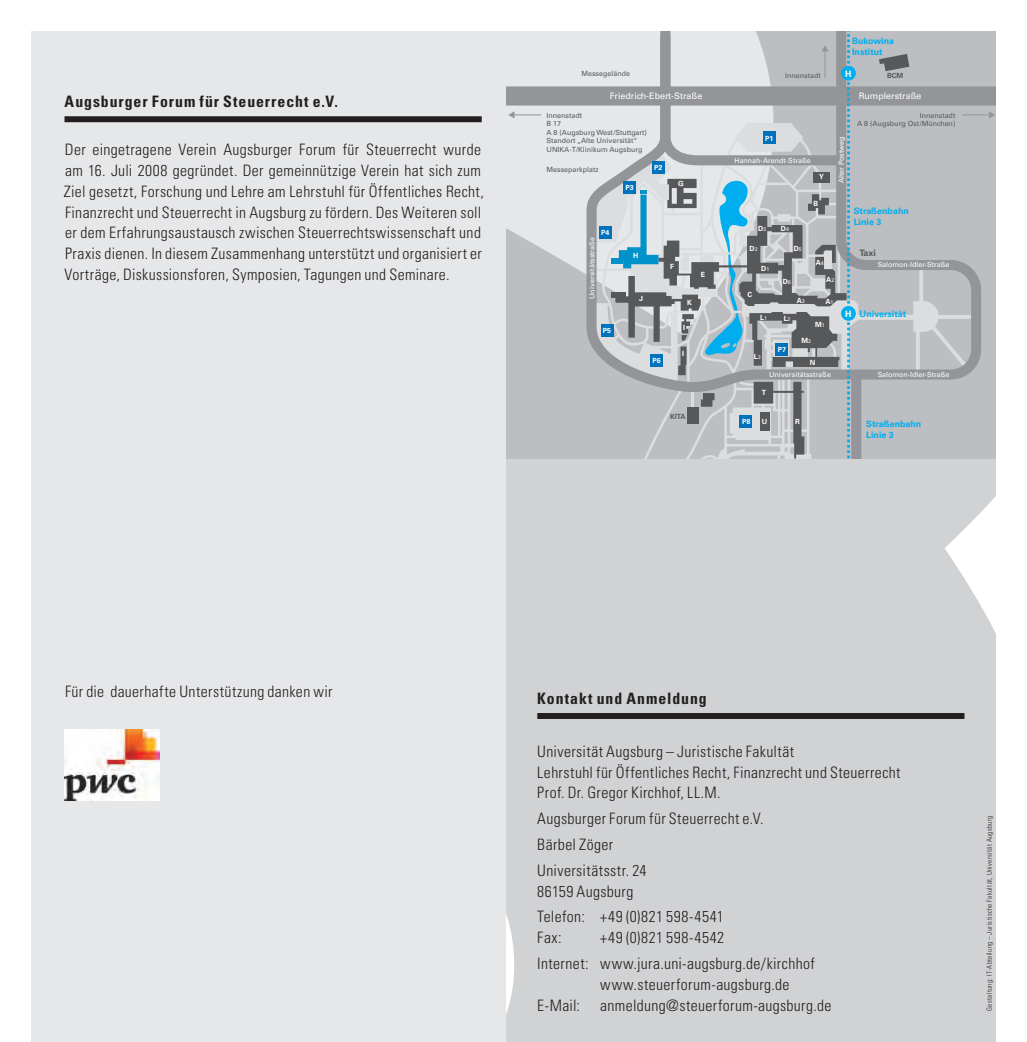
<style>
.page{position:relative;width:1027px;height:1042px;background:#fff}
.page>*{position:absolute;margin:0;border:0;box-sizing:border-box;transform-origin:0 0}
._02_Mengentext{font:300 condensed 15.75px/20.8px "Univers LT Std";letter-spacing:.025em;color:#231f20}
._03_Subhed_Versal{font:700 condensed 15.75px "Univers LT Std";letter-spacing:.06em;color:#231f20}
.t1{font:700 8.92px/10.7px "Univers LT";color:#00aeef}
.t2{font:8.92px "Univers LT";color:#fff}
.t3{font:700 8.92px "Univers LT";color:#57585a}
.t4{font:700 8.92px "Univers LT";color:#fff}
.t5{font:7.17px/8.6px "Univers LT";color:#57585a;text-align:right}
.t6{font:7.17px "Univers LT";color:#fff}
.t7{font:700 7.17px "Univers LT";color:#fff}
.t8{font:700 7.17px "Univers LT";color:#57585a}
.t9{font:300 condensed 7px "Univers LT Std";letter-spacing:.05em;color:#231f20}
.s1{font-weight:400;font-size:5.25px}
</style>
<div class="page">
<div style="left:506px;top:458px;width:490px;height:584px;background:#d1d2d4"></div>
<div style="left:31px;top:31px;width:475px;height:1011px;background:#e6e7e9"></div>
<div style="left:64px;top:116px;width:418px;height:6px;background:#231f20"></div>
<svg style="left:506px;top:31px;width:490px;height:427px;background:#ccced1"></svg>
<div style="left:537px;top:713px;width:427px;height:6px;background:#231f20"></div>
<svg style="left:576px;top:155px;width:396px;height:303px;background:#bfc1c4"></svg>
<svg style="left:581px;top:31px;width:405px;height:366px;background:#bfc1c4"></svg>
<div style="left:506px;top:86px;width:490px;height:20px;background:#939598"></div>
<svg style="left:962px;top:111px;width:33px;height:8px"></svg>
<svg style="left:508px;top:111px;width:33px;height:7px"></svg>
<div style="left:599px;top:226px;width:12px;height:13px;background:#0072bc"></div>
<div style="left:601px;top:325px;width:12px;height:12px;background:#0072bc"></div>
<svg style="left:615px;top:31px;width:294px;height:427px;background:#b3b9be"></svg>
<div style="left:841px;top:306px;width:15px;height:15px;background:#00aeef;border-radius:50%"></div>
<div style="left:841px;top:66px;width:15px;height:15px;background:#00aeef;border-radius:50%"></div>
<img style="left:64px;top:729px;width:96px;height:72px">
<p class="_03_Subhed_Versal" style="left:65px;top:92px;width:275px">Augsburger Forum für Steuerrecht e.V.</p>
<p class="_02_Mengentext" style="left:64px;top:139px;width:422px">Der eingetragene Verein Augsburger Forum für Steuerrecht wurde am 16. Juli 2008 gegründet. Der gemeinnützige Verein hat sich zum Ziel gesetzt, Forschung und Lehre am Lehrstuhl für Öffentliches Recht, Finanzrecht und Steuerrecht in Augsburg zu fördern. Des Weiteren soll er dem Erfahrungsaustausch zwischen Steuerrechtswissenschaft und Praxis dienen. In diesem Zusammenhang unterstützt und organisiert er Vorträge, Diskussionsforen, Symposien, Tagungen und Seminare.</p>
<p class="t5" style="left:581px;top:69px;width:50px">Messegelände</p>
<p class="t5" style="left:785px;top:71px;width:37px">Innenstadt</p>
<p class="t1" style="left:852px;top:36px;width:43px">Bukowina<br>Institut</p>
<p class="t4" style="left:845px;top:68px;width:8px">H</p>
<p class="t8" style="left:887px;top:72px;width:18px">BCM</p>
<p class="t2" style="left:610px;top:90px;width:94px">Friedrich-Ebert-Straße</p>
<p class="t2" style="left:859px;top:90px;width:64px">Rumplerstraße</p>
<p class="t5" style="left:546px;top:111px;width:102px;text-align:left">Innenstadt<br>B 17<br>A 8 (Augsburg West/Stuttgart)<br>Standort „Alte Universität“<br>UNIKA-T/Klinikum Augsburg</p>
<p class="t5" style="left:546px;top:165px;width:54px">Messeparkplatz</p>
<p class="t7" style="left:625px;top:183px;width:10px">P3</p>
<p class="t7" style="left:654px;top:163px;width:10px">P2</p>
<p class="t7" style="left:678px;top:180px;width:7px">G</p>
<p class="t7" style="left:601px;top:228px;width:10px">P4</p>
<p class="t6" style="left:588px;top:299px;width:63px;rotate:-90deg">Universitätsstraße</p>
<p class="t7" style="left:603px;top:327px;width:10px">P5</p>
<p class="t7" style="left:633px;top:251px;width:7px">H</p>
<p class="t7" style="left:639px;top:294px;width:5px">J</p>
<p class="t7" style="left:652px;top:356px;width:10px">P6</p>
<p class="t7" style="left:670px;top:262px;width:5px">F</p>
<p class="t7" style="left:687px;top:298px;width:6px">K</p>
<p class="t7" style="left:683px;top:323px;width:3px">I</p>
<p class="t7" style="left:682px;top:349px;width:3px">I</p>
<p class="t7" style="left:701px;top:271px;width:6px">E</p>
<p class="t8" style="left:670px;top:413px;width:17px">KITA</p>
<p class="t7" style="left:765px;top:134px;width:10px">P1</p>
<p class="t6" style="left:734px;top:156px;width:78px">Hannah-Arendt-Straße</p>
<p class="t7" style="left:819px;top:173px;width:6px">Y</p>
<p class="t7" style="left:758px;top:224px;width:10px">D<span class="s1">3</span></p>
<p class="t7" style="left:781px;top:224px;width:10px">D<span class="s1">4</span></p>
<p class="t7" style="left:750px;top:244px;width:10px">D<span class="s1">2</span></p>
<p class="t7" style="left:794px;top:244px;width:10px">D<span class="s1">5</span></p>
<p class="t7" style="left:761px;top:265px;width:10px">D<span class="s1">1</span></p>
<p class="t7" style="left:813px;top:199px;width:6px">B</p>
<p class="t7" style="left:816px;top:258px;width:10px">A<span class="s1">4</span></p>
<p class="t6" style="left:837px;top:183px;width:48px;rotate:-90deg">Alter Postweg</p>
<p class="t7" style="left:783px;top:277px;width:10px">D<span class="s1">6</span></p>
<p class="t7" style="left:826px;top:275px;width:10px">A<span class="s1">2</span></p>
<p class="t5" style="left:857px;top:111px;width:100px">Innenstadt<br>A 8 (Augsburg Ost/München)</p>
<p class="t1" style="left:854px;top:205px;width:57px">Straßenbahn<br>Linie 3</p>
<p class="t3" style="left:859px;top:247px;width:18px">Taxi</p>
<p class="t6" style="left:878px;top:261px;width:73px">Salomon-Idler-Straße</p>
<p class="t7" style="left:747px;top:290px;width:6px">C</p>
<p class="t7" style="left:760px;top:313px;width:8px">L<span class="s1">1</span></p>
<p class="t7" style="left:754px;top:352px;width:8px">L<span class="s1">3</span></p>
<p class="t7" style="left:797px;top:296px;width:10px">A<span class="s1">3</span></p>
<p class="t7" style="left:825px;top:297px;width:10px">A<span class="s1">1</span></p>
<p class="t7" style="left:801px;top:336px;width:11px">M<span class="s1">2</span></p>
<p class="t7" style="left:784px;top:315px;width:8px">L<span class="s1">2</span></p>
<p class="t7" style="left:815px;top:320px;width:11px">M<span class="s1">1</span></p>
<p class="t7" style="left:778px;top:345px;width:10px">P7</p>
<p class="t7" style="left:810px;top:358px;width:7px">N</p>
<p class="t4" style="left:845px;top:308px;width:8px">H</p>
<p class="t1" style="left:859px;top:309px;width:48px">Universität</p>
<p class="t6" style="left:769px;top:370px;width:63px">Universitätsstraße</p>
<p class="t6" style="left:878px;top:370px;width:73px">Salomon-Idler-Straße</p>
<p class="t7" style="left:742px;top:417px;width:10px">P8</p>
<p class="t7" style="left:762px;top:388px;width:6px">T</p>
<p class="t7" style="left:762px;top:417px;width:7px">U</p>
<p class="t7" style="left:795px;top:417px;width:6px">R</p>
<p class="t1" style="left:866px;top:419px;width:57px">Straßenbahn<br>Linie 3</p>
<p class="_02_Mengentext" style="left:65px;top:681px;width:269px">Für die dauerhafte Unterstützung danken wir</p>
<p class="_03_Subhed_Versal" style="left:537px;top:689px;width:171px">Kontakt und Anmeldung</p>
<p class="_02_Mengentext" style="left:537px;top:741px;width:365px">Universität Augsburg – Juristische Fakultät<br>Lehrstuhl für Öffentliches Recht, Finanzrecht und Steuerrecht<br>Prof. Dr. Gregor Kirchhof, LL.M.</p>
<p class="_02_Mengentext" style="left:537px;top:808px;width:228px">Augsburger Forum für Steuerrecht e.V.</p>
<p class="_02_Mengentext" style="left:537px;top:834px;width:77px">Bärbel Zöger</p>
<p class="_02_Mengentext" style="left:537px;top:860px;width:111px">Universitätsstr. 24<br>86159 Augsburg</p>
<p class="_02_Mengentext" style="left:537px;top:906px;width:188px">Telefon: +49 (0)821 598-4541<br>Fax:</p>
<p class="_02_Mengentext" style="left:600px;top:927px;width:125px">+49 (0)821 598-4542</p>
<p class="_02_Mengentext" style="left:537px;top:953px;width:279px">Internet: www.jura.uni-augsburg.de/kirchhof</p>
<p class="_02_Mengentext" style="left:600px;top:974px;width:191px">www.steuerforum-augsburg.de</p>
<p class="_02_Mengentext" style="left:537px;top:995px;width:44px">E-Mail:</p>
<p class="_02_Mengentext" style="left:600px;top:995px;width:233px">anmeldung@steuerforum-augsburg.de</p>
<p class="t9" style="left:985px;top:1010px;width:196px;rotate:-90deg">Gestaltung: IT-Abteilung – Juristische Fakultät, Universität Augsburg</p>
</div>
